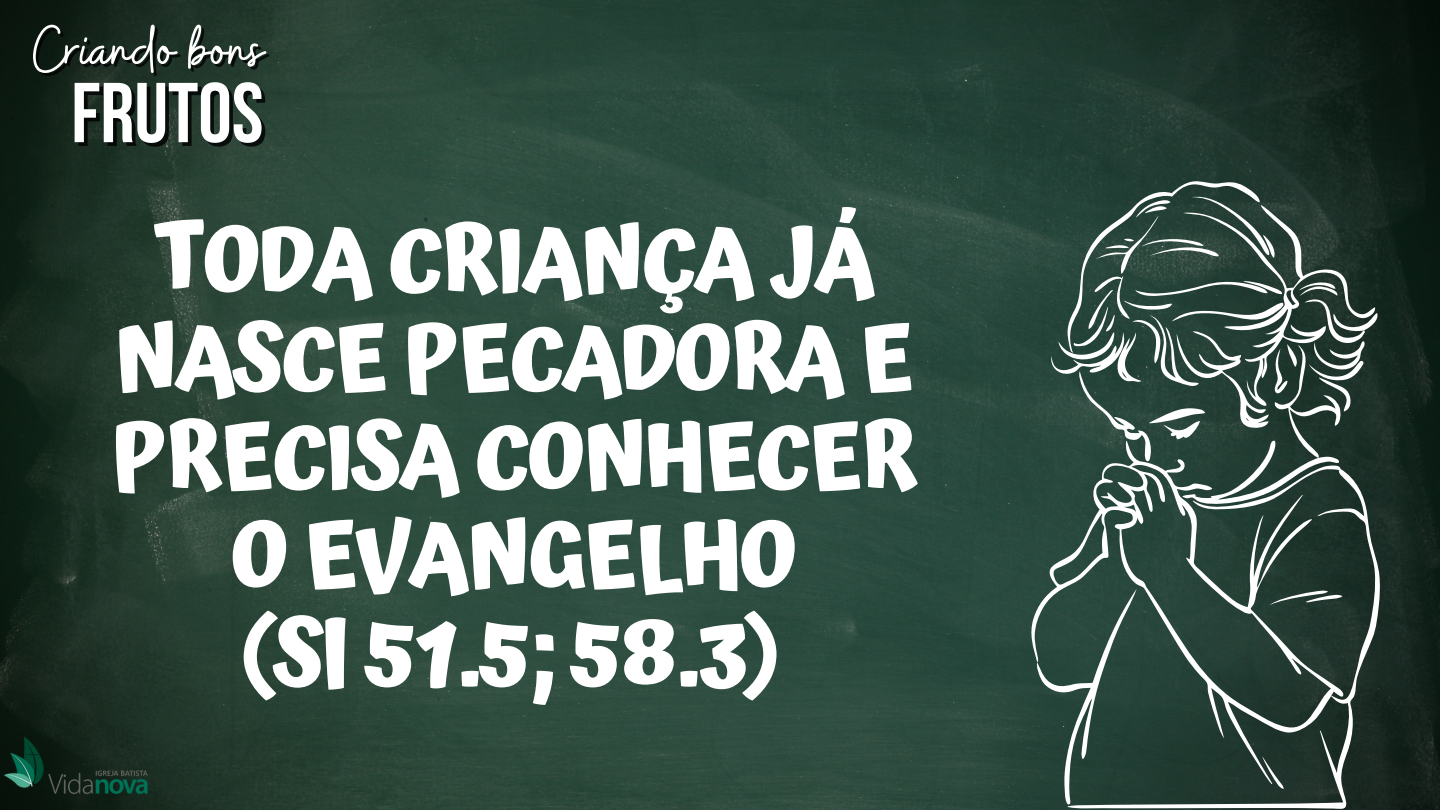
<style>
.page{position:relative;width:1440px;height:810px;background:#fff}
.page>*{position:absolute;margin:0;border:0;box-sizing:border-box;transform-origin:0 0}
.t1{font:700 89.9px/98.3px "Atma";letter-spacing:-.03em;color:#fff;text-align:center}
.t2{font:700 84.7px "Bebas Neue";color:#fff}
.t3{font:67.2px "Buffalo";color:#fff}
</style>
<div class="page">
<img style="left:0;top:0;width:1440px;height:810px">
<img style="left:1px;top:729px;width:160px;height:81px">
<svg style="left:1029px;top:441px;width:351px;height:369px;background:#374e45"></svg>
<svg style="left:1036px;top:589px;width:101px;height:217px;background:#385349"></svg>
<svg style="left:1270px;top:590px;width:73px;height:15px"></svg>
<svg style="left:1263px;top:757px;width:21px;height:32px"></svg>
<svg style="left:1050px;top:181px;width:330px;height:323px;background:#445a52"></svg>
<p class="t3" style="left:33px;top:6px;width:232px">Criando bons</p>
<p class="t2" style="left:71px;top:79px;width:194px">FRUTOS</p>
<p class="t1" style="left:110px;top:211px;width:808px">TODA CRIANÇA JÁ<br>NASCE PECADORA E<br>PRECISA CONHECER<br>O EVANGELHO</p>
<p class="t1" style="left:242px;top:604px;width:546px">(Sl 51.5; 58.3)</p>
</div>
